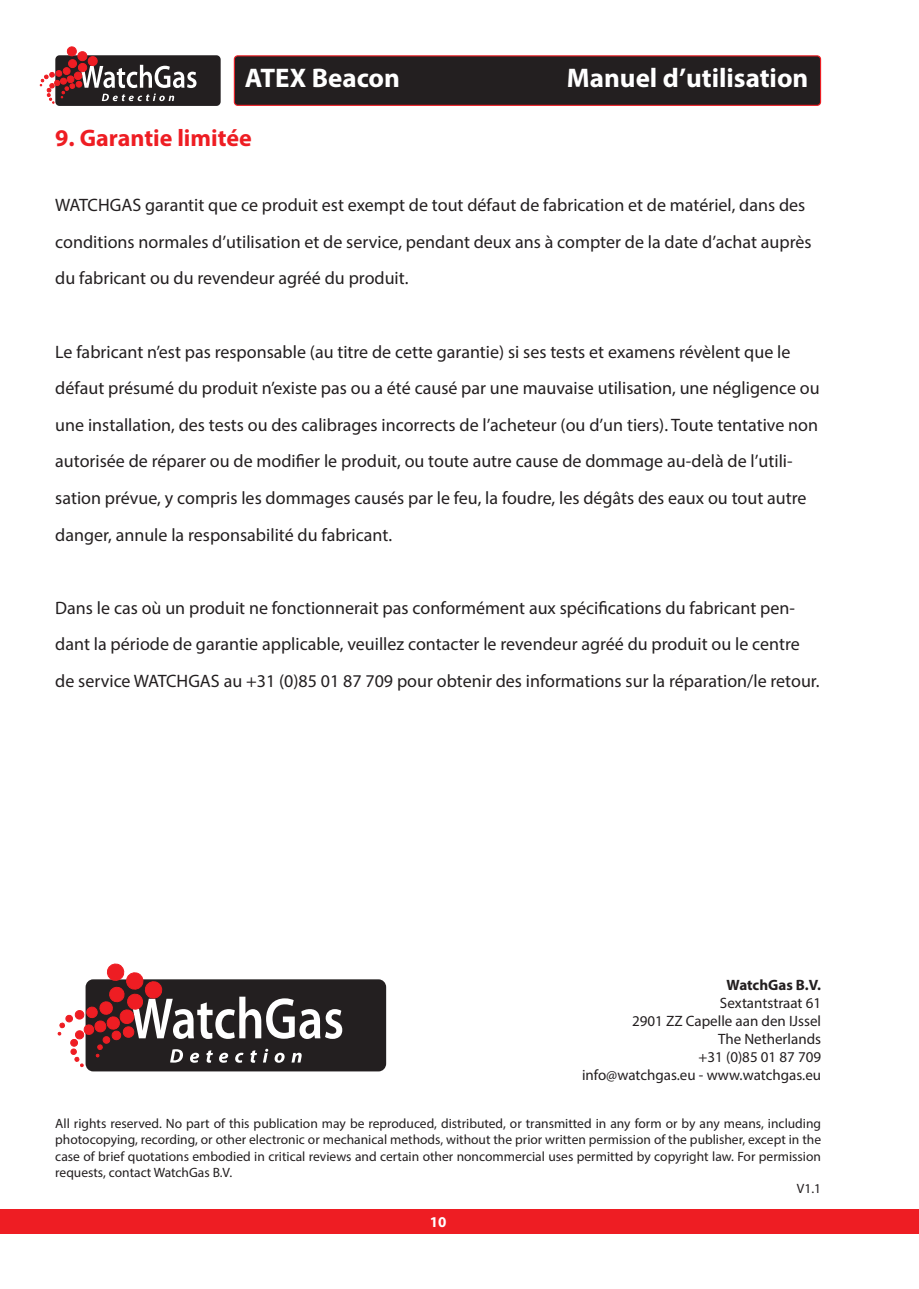
<style>
.page{position:relative;width:919px;height:1289px;background:#fff}
.page>*{position:absolute;margin:0;border:0;box-sizing:border-box;transform-origin:0 0}
.t1{font:700 27px "Myriad Pro";color:#fff}
.t2{font:700 24px "Myriad Pro";color:#ee1d23}
.t3{font:18px/36.6px "Myriad Pro";color:#231f20}
.t4{font:15px "Myriad Pro";color:#231f20}
.t5{font:700 15px "Myriad Pro";color:#231f20}
.t6{font:700 15px "Myriad Pro";color:#fff}
.t7{font:13.5px/16.2px "Myriad Pro";color:#231f20;text-align:justify}
</style>
<div class="page">
<div style="left:0;top:1209px;width:918px;height:25px;background:#ee1d23"></div>
<div style="left:234px;top:56px;width:586px;height:49px;background:#231f20;border-radius:3px"></div>
<div style="left:234px;top:55px;width:587px;height:51px;border:1px solid #ee1d23;border-radius:3px"></div>
<svg style="left:40px;top:46px;width:181px;height:60px"></svg>
<svg style="left:58px;top:963px;width:328px;height:108px"></svg>
<h1 class="t1" style="left:245px;top:61px;width:156px">ATEX Beacon</h1>
<h1 class="t1" style="left:567px;top:61px;width:243px">Manuel d’utilisation</h1>
<p class="t2" style="left:55px;top:122px;width:198px">9. Garantie limitée</p>
<p class="t3" style="left:55px;top:186px;width:757px">WATCHGAS garantit que ce produit est exempt de tout défaut de fabrication et de matériel, dans des conditions normales d’utilisation et de service, pendant deux ans à compter de la date d’achat auprès du fabricant ou du revendeur agréé du produit.</p>
<p class="t3" style="left:55px;top:333px;width:765px">Le fabricant n’est pas responsable (au titre de cette garantie) si ses tests et examens révèlent que le défaut présumé du produit n’existe pas ou a été causé par une mauvaise utilisation, une négligence ou une installation, des tests ou des calibrages incorrects de l’acheteur (ou d’un tiers). Toute tentative non autorisée de réparer ou de modifier le produit, ou toute autre cause de dommage au-delà de l’utili&shy;sation prévue, y compris les dommages causés par le feu, la foudre, les dégâts des eaux ou tout autre danger, annule la responsabilité du fabricant.</p>
<p class="t3" style="left:55px;top:589px;width:765px">Dans le cas où un produit ne fonctionnerait pas conformément aux spécifications du fabricant pen&shy;dant la période de garantie applicable, veuillez contacter le revendeur agréé du produit ou le centre de service WATCHGAS au +31 (0)85 01 87 709 pour obtenir des informations sur la réparation/le retour.</p>
<p class="t5" style="left:726px;top:975px;width:96px">WatchGas B.V.</p>
<p class="t4" style="left:719px;top:993px;width:103px">Sextantstraat 61</p>
<p class="t4" style="left:632px;top:1011px;width:190px">2901 ZZ Capelle aan den IJssel</p>
<p class="t4" style="left:718px;top:1029px;width:105px">The Netherlands</p>
<p class="t4" style="left:698px;top:1047px;width:124px">+31 (0)85 01 87 709</p>
<p class="t4" style="left:582px;top:1065px;width:240px">info@watchgas.eu - www.watchgas.eu</p>
<p class="t7" style="left:55px;top:1115px;width:767px">All rights reserved. No part of this publication may be reproduced, distributed, or transmitted in any form or by any means, including photocopying, recording, or other electronic or mechanical methods, without the prior written permission of the publisher, except in the case of brief quotations embodied in critical reviews and certain other noncommercial uses permitted by copyright law. For permission requests, contact WatchGas B.V.</p>
<p class="t7" style="left:796px;top:1180px;width:26px">V1.1</p>
<p class="t6" style="left:430px;top:1211px;width:18px">10</p>
</div>
